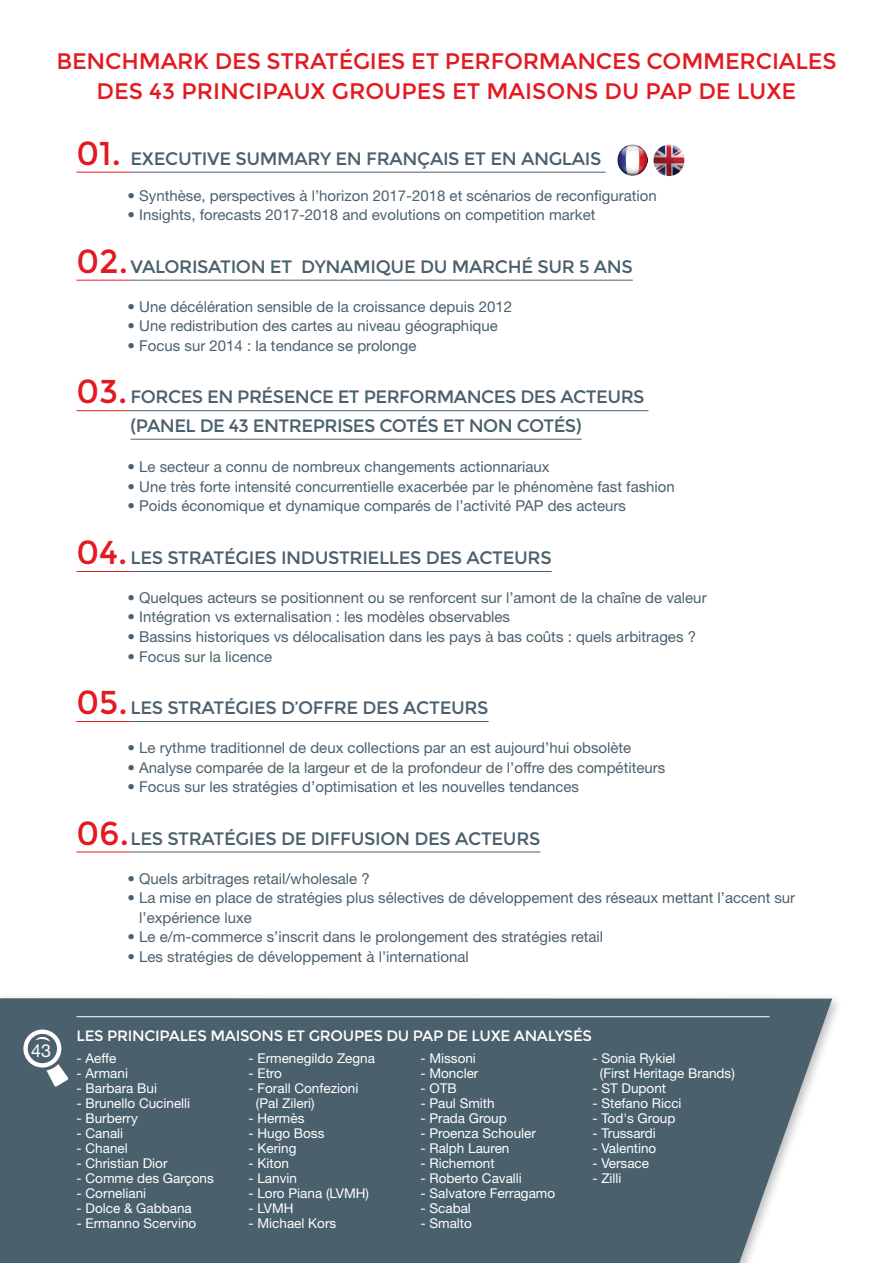
<style>
.page{position:relative;width:893px;height:1263px;background:#fff}
.page>*{position:absolute;margin:0;border:0;box-sizing:border-box;transform-origin:0 0}
.t1{font:22.5px/30.6px "Montserrat";letter-spacing:-.01em;color:#e21a21;text-align:center}
.t2{font:18px/28.5px "Montserrat";letter-spacing:-.02em;color:#4b606d;text-align:center}
.t3{font:18px "Helvetica Neue LT Std";color:#fff}
.t4{font:15px/19.5px "Helvetica Neue LT Std";color:#4b606d}
.t5{font:15px "Montserrat";letter-spacing:-.02em;color:#fff}
.t6{font:13.5px/15px "Helvetica Neue LT Std";color:#fff}
.s1{font-size:33px;color:#e21a21}
</style>
<div class="page">
<hr style="left:77px;top:172px;width:54px;height:1px;background:#e21a21">
<hr style="left:131px;top:172px;width:475px;height:1px;background:#4b606d">
<hr style="left:77px;top:280px;width:54px;height:1px;background:#e21a21">
<hr style="left:131px;top:280px;width:502px;height:1px;background:#4b606d">
<hr style="left:77px;top:410px;width:54px;height:1px;background:#e21a21">
<hr style="left:131px;top:410px;width:517px;height:1px;background:#4b606d">
<hr style="left:131px;top:439px;width:451px;height:1px;background:#4b606d">
<hr style="left:77px;top:571px;width:54px;height:1px;background:#e21a21">
<hr style="left:131px;top:571px;width:421px;height:1px;background:#4b606d">
<hr style="left:77px;top:721px;width:54px;height:1px;background:#e21a21">
<hr style="left:131px;top:721px;width:358px;height:1px;background:#4b606d">
<hr style="left:77px;top:852px;width:54px;height:1px;background:#e21a21">
<hr style="left:131px;top:852px;width:409px;height:1px;background:#4b606d">
<div style="left:0;top:998px;width:832px;height:265px;background:#4b606d"></div>
<hr style="left:77px;top:1016px;width:693px;height:1px;background:#fff">
<svg style="left:23px;top:1029px;width:45px;height:57px"></svg>
<img style="left:617px;top:145px;width:31px;height:30px">
<img style="left:653px;top:145px;width:32px;height:31px">
<h1 class="t1" style="left:56px;top:46px;width:782px">BENCHMARK DES STRATÉGIES ET PERFORMANCES COMMERCIALES<br>DES 43 PRINCIPAUX GROUPES ET MAISONS DU PAP DE LUXE</h1>
<p class="t2" style="left:77px;top:144px;width:526px"><span class="s1">01.</span> EXECUTIVE SUMMARY EN FRANÇAIS ET EN ANGLAIS</p>
<p class="t4" style="left:128px;top:185px;width:531px">• Synthèse, perspectives à l’horizon 2017-2018 et scénarios de reconfiguration</p>
<p class="t4" style="left:128px;top:205px;width:469px">• Insights, forecasts 2017-2018 and evolutions on competition market</p>
<p class="t2" style="left:77px;top:252px;width:558px"><span class="s1">02.</span> VALORISATION ET DYNAMIQUE DU MARCHÉ SUR 5 ANS</p>
<p class="t4" style="left:128px;top:296px;width:386px">• Une décélération sensible de la croissance depuis 2012</p>
<p class="t4" style="left:128px;top:316px;width:372px">• Une redistribution des cartes au niveau géographique</p>
<p class="t4" style="left:128px;top:335px;width:290px">• Focus sur 2014 : la tendance se prolonge</p>
<p class="t2" style="left:77px;top:383px;width:570px"><span class="s1">03.</span> FORCES EN PRÉSENCE ET PERFORMANCES DES ACTEURS (PANEL DE 43 ENTREPRISES COTÉS ET NON COTÉS)</p>
<p class="t4" style="left:128px;top:457px;width:424px">• Le secteur a connu de nombreux changements actionnariaux</p>
<p class="t4" style="left:128px;top:477px;width:549px">• Une très forte intensité concurrentielle exacerbée par le phénomène fast fashion</p>
<p class="t4" style="left:128px;top:496px;width:500px">• Poids économique et dynamique comparés de l’activité PAP des acteurs</p>
<p class="t2" style="left:77px;top:544px;width:477px"><span class="s1">04.</span> LES STRATÉGIES INDUSTRIELLES DES ACTEURS</p>
<p class="t4" style="left:128px;top:588px;width:581px">• Quelques acteurs se positionnent ou se renforcent sur l’amont de la chaîne de valeur</p>
<p class="t4" style="left:128px;top:607px;width:384px">• Intégration vs externalisation : les modèles observables</p>
<p class="t4" style="left:128px;top:627px;width:570px">• Bassins historiques vs délocalisation dans les pays à bas coûts : quels arbitrages ?</p>
<p class="t4" style="left:128px;top:646px;width:146px">• Focus sur la licence</p>
<p class="t2" style="left:77px;top:694px;width:414px"><span class="s1">05.</span> LES STRATÉGIES D’OFFRE DES ACTEURS</p>
<p class="t4" style="left:128px;top:738px;width:505px">• Le rythme traditionnel de deux collections par an est aujourd’hui obsolète</p>
<p class="t4" style="left:128px;top:757px;width:539px">• Analyse comparée de la largeur et de la profondeur de l’offre des compétiteurs</p>
<p class="t4" style="left:128px;top:777px;width:453px">• Focus sur les stratégies d’optimisation et les nouvelles tendances</p>
<p class="t2" style="left:77px;top:824px;width:465px"><span class="s1">06.</span>LES STRATÉGIES DE DIFFUSION DES ACTEURS</p>
<p class="t4" style="left:128px;top:868px;width:244px">• Quels arbitrages retail/wholesale ?</p>
<p class="t4" style="left:139px;top:888px;width:657px;text-indent:-12px">• La mise en place de stratégies plus sélectives de développement des réseaux mettant l’accent sur l’expérience luxe</p>
<p class="t4" style="left:128px;top:927px;width:477px">• Le e/m-commerce s’inscrit dans le prolongement des stratégies retail</p>
<p class="t4" style="left:128px;top:946px;width:343px">• Les stratégies de développement à l’international</p>
<p class="t3" style="left:31px;top:1039px;width:22px">43</p>
<p class="t5" style="left:77px;top:1027px;width:517px">LES PRINCIPALES MAISONS ET GROUPES DU PAP DE LUXE ANALYSÉS</p>
<p class="t6" style="left:77px;top:1051px;width:42px">- Aeffe</p>
<p class="t6" style="left:77px;top:1066px;width:53px">- Armani</p>
<p class="t6" style="left:77px;top:1081px;width:82px">- Barbara Bui</p>
<p class="t6" style="left:77px;top:1096px;width:115px">- Brunello Cucinelli</p>
<p class="t6" style="left:77px;top:1111px;width:63px">- Burberry</p>
<p class="t6" style="left:77px;top:1126px;width:48px">- Canali</p>
<p class="t6" style="left:77px;top:1141px;width:53px">- Chanel</p>
<p class="t6" style="left:77px;top:1156px;width:93px">- Christian Dior</p>
<p class="t6" style="left:77px;top:1171px;width:139px">- Comme des Garçons</p>
<p class="t6" style="left:77px;top:1186px;width:71px">- Corneliani</p>
<p class="t6" style="left:77px;top:1201px;width:117px">- Dolce &amp; Gabbana</p>
<p class="t6" style="left:77px;top:1216px;width:121px">- Ermanno Scervino</p>
<p class="t6" style="left:248px;top:1051px;width:128px">- Ermenegildo Zegna</p>
<p class="t6" style="left:248px;top:1066px;width:35px">- Etro</p>
<p class="t6" style="left:256px;top:1081px;width:104px;text-indent:-8px">- Forall Confezioni (Pal Zileri)</p>
<p class="t6" style="left:248px;top:1111px;width:58px">- Hermès</p>
<p class="t6" style="left:248px;top:1126px;width:78px">- Hugo Boss</p>
<p class="t6" style="left:248px;top:1141px;width:50px">- Kering</p>
<p class="t6" style="left:248px;top:1156px;width:42px">- Kiton</p>
<p class="t6" style="left:248px;top:1171px;width:50px">- Lanvin</p>
<p class="t6" style="left:248px;top:1186px;width:122px">- Loro Piana (LVMH)</p>
<p class="t6" style="left:248px;top:1201px;width:47px">- LVMH</p>
<p class="t6" style="left:248px;top:1216px;width:89px">- Michael Kors</p>
<p class="t6" style="left:420px;top:1051px;width:57px">- Missoni</p>
<p class="t6" style="left:420px;top:1066px;width:60px">- Moncler</p>
<p class="t6" style="left:420px;top:1081px;width:38px">- OTB</p>
<p class="t6" style="left:420px;top:1096px;width:76px">- Paul Smith</p>
<p class="t6" style="left:420px;top:1111px;width:88px">- Prada Group</p>
<p class="t6" style="left:420px;top:1126px;width:117px">- Proenza Schouler</p>
<p class="t6" style="left:420px;top:1141px;width:91px">- Ralph Lauren</p>
<p class="t6" style="left:420px;top:1156px;width:76px">- Richemont</p>
<p class="t6" style="left:420px;top:1171px;width:103px">- Roberto Cavalli</p>
<p class="t6" style="left:420px;top:1186px;width:136px">- Salvatore Ferragamo</p>
<p class="t6" style="left:420px;top:1201px;width:52px">- Scabal</p>
<p class="t6" style="left:420px;top:1216px;width:53px">- Smalto</p>
<p class="t6" style="left:600px;top:1051px;width:136px;text-indent:-8px">- Sonia Rykiel<br>(First Heritage Brands)</p>
<p class="t6" style="left:592px;top:1081px;width:75px">- ST Dupont</p>
<p class="t6" style="left:592px;top:1096px;width:91px">- Stefano Ricci</p>
<p class="t6" style="left:592px;top:1111px;width:85px">- Tod's Group</p>
<p class="t6" style="left:592px;top:1126px;width:65px">- Trussardi</p>
<p class="t6" style="left:592px;top:1141px;width:66px">- Valentino</p>
<p class="t6" style="left:592px;top:1156px;width:58px">- Versace</p>
<p class="t6" style="left:592px;top:1171px;width:31px">- Zilli</p>
</div>
